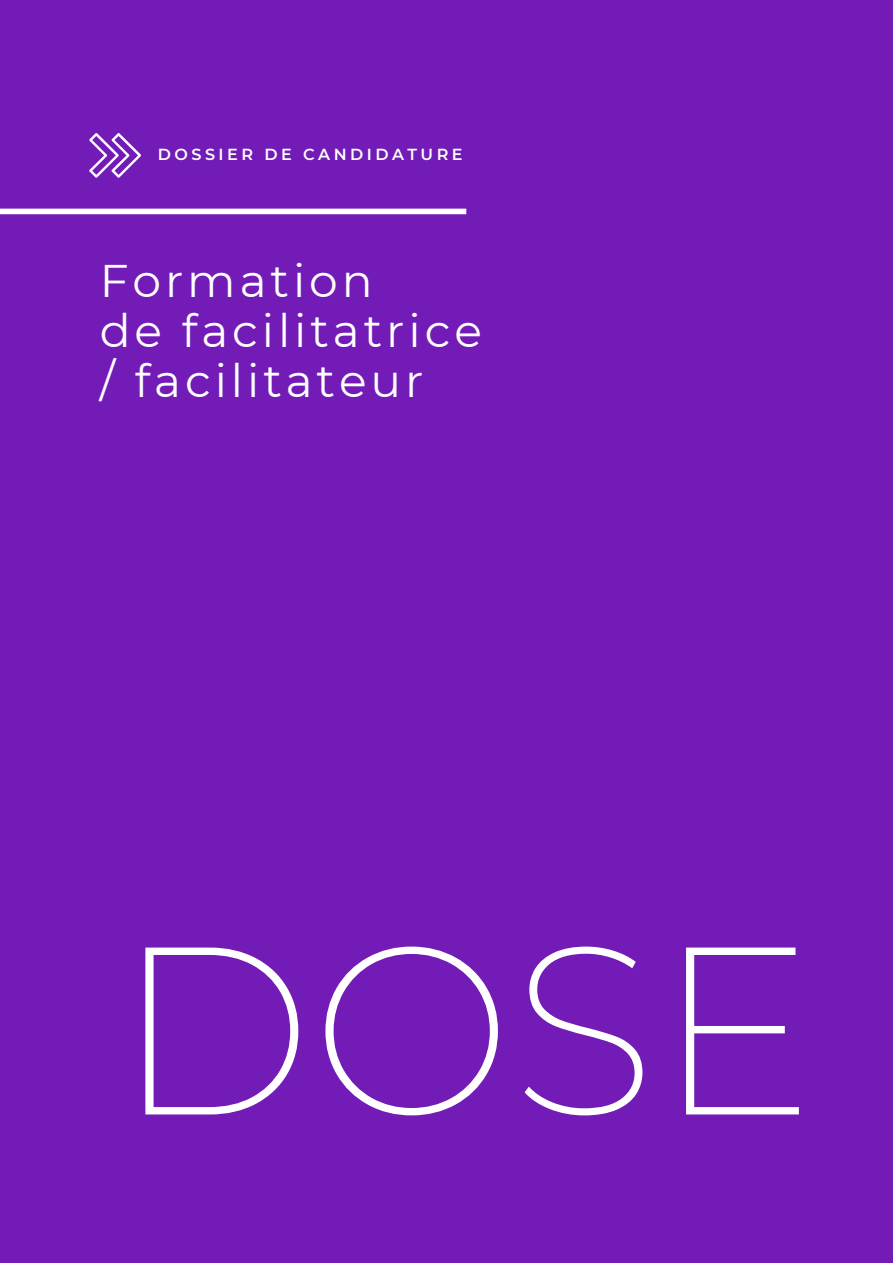
<style>
.page{position:relative;width:893px;height:1264px;background:#fff}
.page>*{position:absolute;margin:0;border:0;box-sizing:border-box;transform-origin:0 0}
.t1{font:200 238.35px "Montserrat";color:#fff}
.t2{font:45.6px "Montserrat";letter-spacing:.085em;color:#fff}
.t3{font:600 16.05px "Montserrat";letter-spacing:.215em;color:#fff}
</style>
<div class="page">
<div style="left:0;top:0;width:892px;height:1262px;background:#721bb6"></div>
<div style="left:0;top:209px;width:466px;height:5px;background:#fff"></div>
<svg style="left:89px;top:133px;width:52px;height:45px"></svg>
<p class="t3" style="left:158px;top:145px;width:306px">DOSSIER DE CANDIDATURE</p>
<p class="t2" style="left:100px;top:253px;width:274px">Formation</p>
<p class="t2" style="left:100px;top:303px;width:383px">de facilitatrice</p>
<p class="t2" style="left:100px;top:353px;width:325px">/ facilitateur</p>
<p class="t1" style="left:115px;top:883px;width:701px">DOSE</p>
</div>
